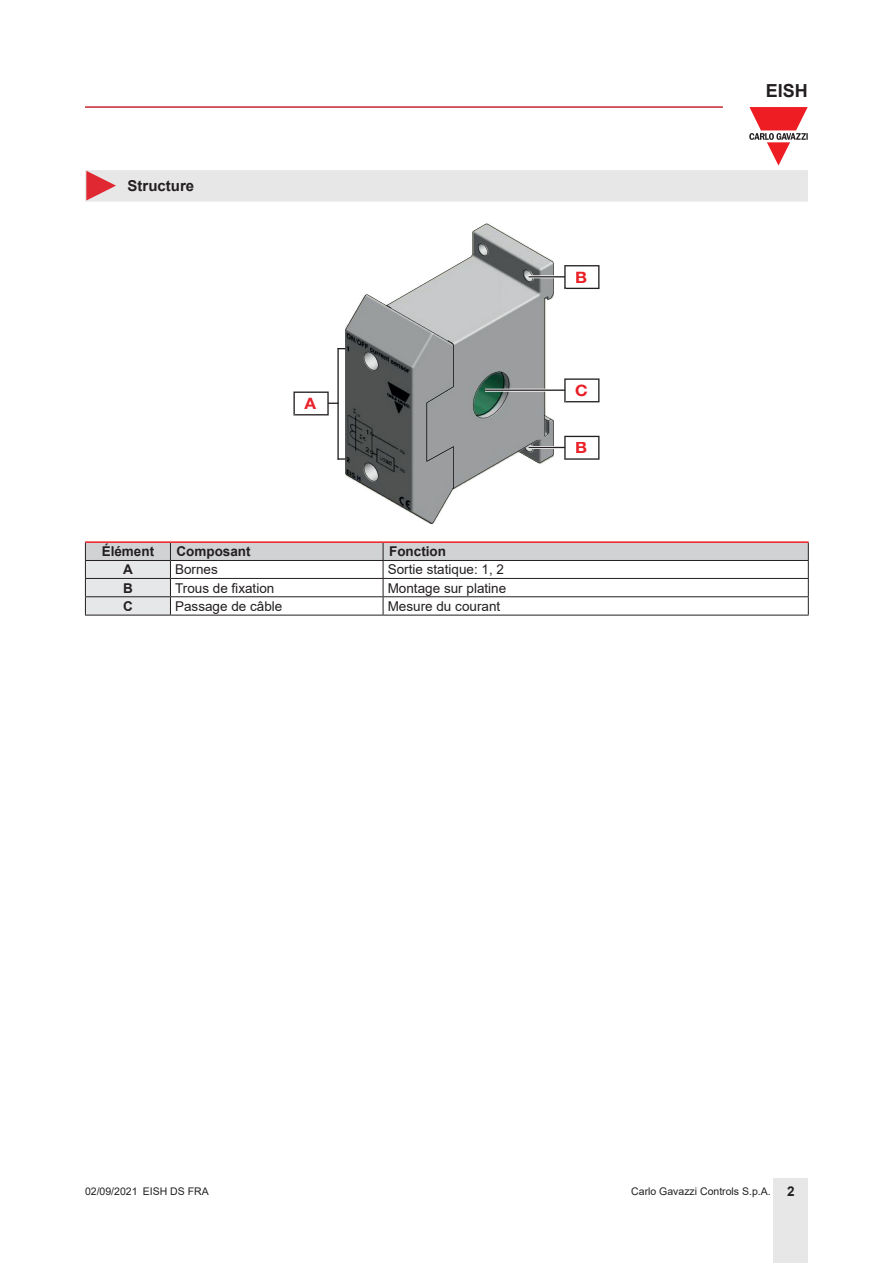
<style>
.page{position:relative;width:893px;height:1263px;background:#fff}
.page>*{position:absolute;margin:0;border:0;box-sizing:border-box;transform-origin:0 0}
.t1{font:700 18px "Arial";color:#231f20}
.t2{font:700 15.75px "Helvetica Neue LT Std";color:#ea2127;scale:1.08 1}
.t3{font:700 15.75px "Helvetica Neue LT Std";color:#ea1d26;scale:1.08 1}
.Titolo03{font:700 15px "Arial";color:#231f20}
.TestoTabellaSx{font:13.5px "Arial";color:#231f20}
.TitoloTabellaSx{font:700 13.5px "Arial";color:#231f20}
.TitoloTabellaFndGCen{font:700 13.5px "Arial";color:#231f20}
.TestoTabellaFndGCen{font:700 13.5px "Arial";color:#231f20}
.t4{font:10.5px "Arial";color:#231f20}
.s1{font-weight:700;font-size:13.5px}
</style>
<div class="page">
<hr style="left:85px;top:106px;width:638px;height:2px;background:#c42633">
<div style="left:774px;top:1178px;width:34px;height:85px;background:#e7e7e8"></div>
<svg style="left:85px;top:107px;width:723px;height:95px"></svg>
<hr style="left:296px;top:403px;width:43px;height:1px;background:#231f20">
<svg style="left:293px;top:391px;width:36px;height:24px"></svg>
<div style="left:304px;top:398px;width:12px;height:11px;background:#fff"></div>
<hr style="left:529px;top:276px;width:38px;height:1px;background:#231f20">
<svg style="left:564px;top:265px;width:35px;height:24px"></svg>
<div style="left:576px;top:271px;width:11px;height:12px;background:#fff"></div>
<hr style="left:485px;top:389px;width:82px;height:2px;background:#231f20">
<svg style="left:564px;top:378px;width:35px;height:24px"></svg>
<hr style="left:529px;top:447px;width:38px;height:1px;background:#231f20">
<svg style="left:564px;top:436px;width:35px;height:24px"></svg>
<div style="left:576px;top:442px;width:11px;height:11px;background:#fff"></div>
<svg style="left:339px;top:224px;width:215px;height:299px"></svg>
<hr style="left:337px;top:348px;width:2px;height:112px;background:#231f20">
<hr style="left:85px;top:541px;width:85px;height:2px;background:#ee1d23">
<hr style="left:170px;top:541px;width:213px;height:2px;background:#ee1d23">
<hr style="left:383px;top:541px;width:426px;height:2px;background:#ee1d23">
<svg style="left:85px;top:542px;width:724px;height:73px"></svg>
<hr style="left:85px;top:615px;width:85px;height:1px;background:#231f20">
<hr style="left:170px;top:615px;width:213px;height:1px;background:#231f20">
<hr style="left:383px;top:615px;width:426px;height:1px;background:#231f20">
<p class="Titolo03" style="left:128px;top:175px;width:68px">Structure</p>
<p class="t2" style="left:304px;top:394px;width:12px">A</p>
<p class="TitoloTabellaFndGCen" style="left:102px;top:542px;width:54px">Élément</p>
<p class="TitoloTabellaSx" style="left:176px;top:542px;width:76px">Composant</p>
<p class="TitoloTabellaSx" style="left:389px;top:542px;width:58px">Fonction</p>
<p class="TestoTabellaFndGCen" style="left:123px;top:560px;width:11px">A</p>
<p class="TestoTabellaSx" style="left:175px;top:560px;width:44px">Bornes</p>
<p class="TestoTabellaSx" style="left:388px;top:560px;width:118px">Sortie statique: 1, 2</p>
<p class="TestoTabellaFndGCen" style="left:123px;top:578px;width:11px">B</p>
<p class="TestoTabellaSx" style="left:175px;top:578px;width:101px">Trous de fixation</p>
<p class="TestoTabellaSx" style="left:388px;top:578px;width:120px">Montage sur platine</p>
<p class="TestoTabellaFndGCen" style="left:123px;top:597px;width:11px">C</p>
<p class="TestoTabellaSx" style="left:175px;top:597px;width:109px">Passage de câble</p>
<p class="TestoTabellaSx" style="left:388px;top:597px;width:114px">Mesure du courant</p>
<p class="t2" style="left:575px;top:267px;width:13px">B</p>
<p class="t3" style="left:575px;top:381px;width:13px">C</p>
<p class="t2" style="left:575px;top:438px;width:13px">B</p>
<h1 class="t1" style="left:766px;top:78px;width:44px">EISH</h1>
<p class="t4" style="left:85px;top:1183px;width:125px">02/09/2021 EISH DS FRA</p>
<p class="t4" style="left:631px;top:1183px;width:165px">Carlo Gavazzi Controls S.p.A. <span class="s1">2</span></p>
</div>
